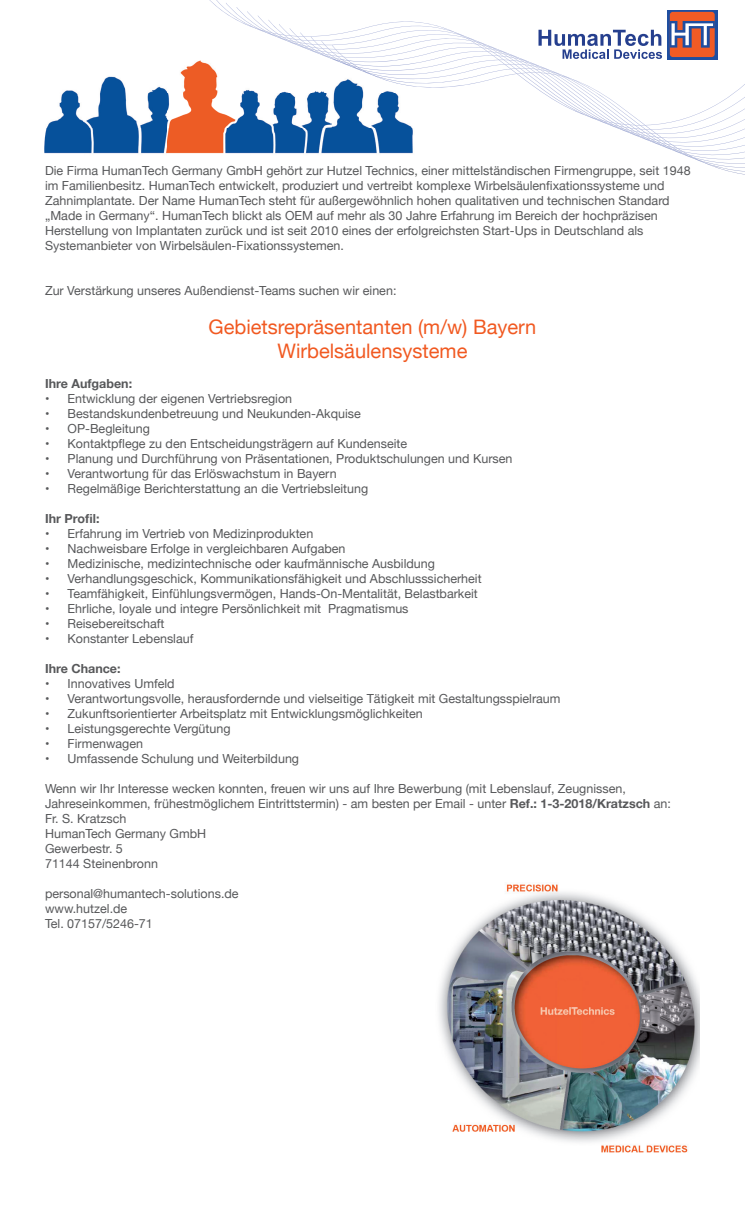
<style>
.page{position:relative;width:745px;height:1205px;background:#fff}
.page>*{position:absolute;margin:0;border:0;box-sizing:border-box;transform-origin:0 0}
.t1{font:20px/24px "Helvetica Neue";color:#f15921;text-align:center}
.t2{font:12.5px/15px "Helvetica Neue";color:#57585a}
.t3{font:700 12.5px "Helvetica Neue";color:#57585a}
.s1{font-weight:700}
</style>
<div class="page">
<svg style="left:414px;top:45px;width:330px;height:64px"></svg>
<svg style="left:556px;top:102px;width:60px;height:1px"></svg>
<img style="left:615px;top:103px;width:129px;height:72px">
<svg style="left:571px;top:109px;width:137px;height:55px"></svg>
<img style="left:439px;top:884px;width:260px;height:269px">
<img style="left:44px;top:60px;width:370px;height:94px">
<img style="left:341px;top:80px;width:5px;height:3px">
<img style="left:346px;top:80px;width:68px;height:6px">
<svg style="left:241px;top:22px;width:420px;height:58px"></svg>
<svg style="left:666px;top:10px;width:50px;height:50px"></svg>
<div style="left:669px;top:12px;width:45px;height:45px;background:#f15b25;border-radius:3px"></div>
<svg style="left:669px;top:21px;width:45px;height:27px"></svg>
<p class="t2" style="left:45px;top:164px;width:646px">Die Firma HumanTech Germany GmbH gehört zur Hutzel Technics, einer mittelständischen Firmengruppe, seit 1948 im Familienbesitz. HumanTech entwickelt, produziert und vertreibt komplexe Wirbelsäulenfixationssysteme und Zahnimplantate. Der Name HumanTech steht für außergewöhnlich hohen qualitativen und technischen Standard „Made in Germany“. HumanTech blickt als OEM auf mehr als 30 Jahre Erfahrung im Bereich der hochpräzisen Herstellung von Implantaten zurück und ist seit 2010 eines der erfolgreichsten Start-Ups in Deutschland als Systemanbieter von Wirbelsäulen-Fixationssystemen.</p>
<p class="t2" style="left:45px;top:284px;width:353px">Zur Verstärkung unseres Außendienst-Teams suchen wir einen:</p>
<h1 class="t1" style="left:208px;top:316px;width:329px">Gebietsrepräsentanten (m/w) Bayern<br>Wirbelsäulensysteme</h1>
<p class="t3" style="left:45px;top:374px;width:89px">Ihre Aufgaben:</p>
<p class="t2" style="left:45px;top:392px;width:248px">• Entwicklung der eigenen Vertriebsregion</p>
<p class="t2" style="left:45px;top:407px;width:317px">• Bestandskundenbetreuung und Neukunden-Akquise</p>
<p class="t2" style="left:45px;top:422px;width:106px">• OP-Begleitung</p>
<p class="t2" style="left:45px;top:437px;width:363px">• Kontaktpflege zu den Entscheidungsträgern auf Kundenseite</p>
<p class="t2" style="left:45px;top:452px;width:468px">• Planung und Durchführung von Präsentationen, Produktschulungen und Kursen</p>
<p class="t2" style="left:45px;top:467px;width:293px">• Verantwortung für das Erlöswachstum in Bayern</p>
<p class="t2" style="left:45px;top:482px;width:324px">• Regelmäßige Berichterstattung an die Vertriebsleitung</p>
<p class="t3" style="left:45px;top:509px;width:56px">Ihr Profil:</p>
<p class="t2" style="left:45px;top:527px;width:269px">• Erfahrung im Vertrieb von Medizinprodukten</p>
<p class="t2" style="left:45px;top:542px;width:302px">• Nachweisbare Erfolge in vergleichbaren Aufgaben</p>
<p class="t2" style="left:45px;top:557px;width:391px">• Medizinische, medizintechnische oder kaufmännische Ausbildung</p>
<p class="t2" style="left:45px;top:572px;width:438px">• Verhandlungsgeschick, Kommunikationsfähigkeit und Abschlusssicherheit</p>
<p class="t2" style="left:45px;top:587px;width:434px">• Teamfähigkeit, Einfühlungsvermögen, Hands-On-Mentalität, Belastbarkeit</p>
<p class="t2" style="left:45px;top:602px;width:365px">• Ehrliche, loyale und integre Persönlichkeit mit Pragmatismus</p>
<p class="t2" style="left:45px;top:617px;width:121px">• Reisebereitschaft</p>
<p class="t2" style="left:45px;top:632px;width:150px">• Konstanter Lebenslauf</p>
<p class="t3" style="left:45px;top:659px;width:77px">Ihre Chance:</p>
<p class="t2" style="left:45px;top:677px;width:131px">• Innovatives Umfeld</p>
<p class="t2" style="left:45px;top:692px;width:516px">• Verantwortungsvolle, herausfordernde und vielseitige Tätigkeit mit Gestaltungsspielraum</p>
<p class="t2" style="left:45px;top:707px;width:379px">• Zukunftsorientierter Arbeitsplatz mit Entwicklungsmöglichkeiten</p>
<p class="t2" style="left:45px;top:722px;width:187px">• Leistungsgerechte Vergütung</p>
<p class="t2" style="left:45px;top:737px;width:99px">• Firmenwagen</p>
<p class="t2" style="left:45px;top:752px;width:255px">• Umfassende Schulung und Weiterbildung</p>
<p class="t2" style="left:45px;top:782px;width:627px">Wenn wir Ihr Interesse wecken konnten, freuen wir uns auf Ihre Bewerbung (mit Lebenslauf, Zeugnissen, Jahreseinkommen, frühestmöglichem Eintrittstermin) - am besten per Email - unter <span class="s1">Ref.: 1-3-2018/Kratzsch</span> an:<br>Fr. S. Kratzsch<br>HumanTech Germany GmbH<br>Gewerbestr. 5<br>71144 Steinenbronn</p>
<p class="t2" style="left:45px;top:887px;width:195px">personal@humantech-solutions.de www.hutzel.de<br>Tel. 07157/5246-71</p>
</div>
